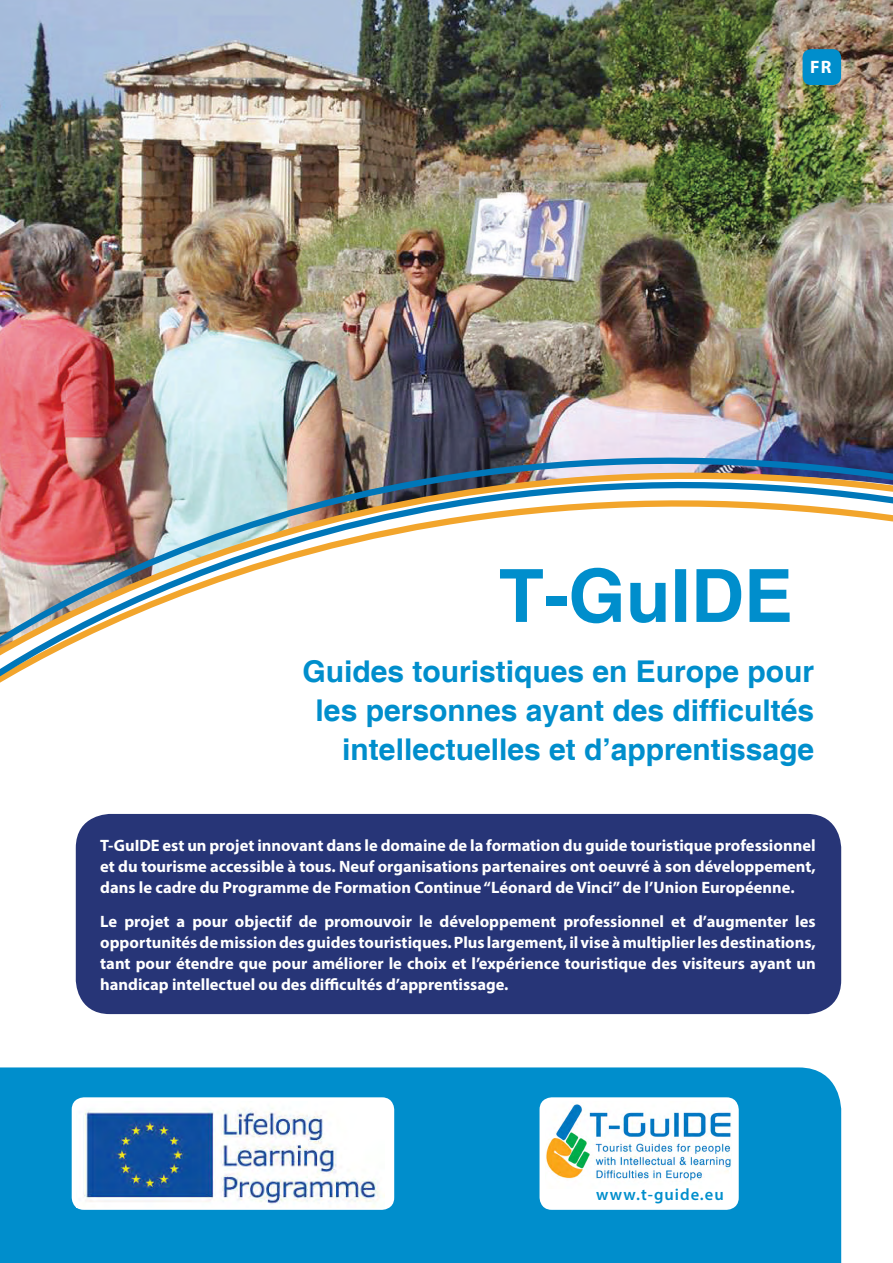
<style>
.page{position:relative;width:893px;height:1263px;background:#fff}
.page>*{position:absolute;margin:0;border:0;box-sizing:border-box;transform-origin:0 0}
.t1{font:700 73.5px "Helvetica";color:#008ecc}
.t2{font:700 30px/39px "Helvetica";color:#008ecc;text-align:right}
.t3{font:700 18px "Myriad Pro";color:#fff}
.t4{font:700 16.5px/21px "Myriad Pro";color:#fff;text-align:justify}
.t5{font:600 16.5px "Myriad Pro";letter-spacing:.06em;color:#008ecc}
</style>
<div class="page">
<div style="left:76px;top:814px;width:765px;height:200px;background:#273577;border-radius:34px"></div>
<div style="left:0;top:1067px;width:841px;height:196px;background:#008ecc"></div>
<div style="left:540px;top:1097px;width:199px;height:113px;background:#fff;border-radius:12px"></div>
<div style="left:72px;top:1097px;width:322px;height:113px;background:#fff;border-radius:12px"></div>
<img style="left:0;top:0;width:893px;height:381px">
<img style="left:0;top:381px;width:893px;height:26px">
<img style="left:0;top:407px;width:893px;height:276px">
<img style="left:546px;top:1104px;width:185px;height:78px">
<div style="left:803px;top:49px;width:38px;height:36px;background:#008ecc;border-radius:9px"></div>
<img style="left:76px;top:1110px;width:309px;height:98px">
<p class="t3" style="left:810px;top:55px;width:23px">FR</p>
<h1 class="t1" style="left:499px;top:551px;width:295px">T-GuIDE</h1>
<h2 class="t2" style="left:302px;top:654px;width:513px">Guides touristiques en Europe pour les personnes ayant des difficultés intellectuelles et d’apprentissage</h2>
<p class="t4" style="left:100px;top:834px;width:717px">T-GuIDE est un projet innovant dans le domaine de la formation du guide touristique professionnel et du tourisme accessible à tous. Neuf organisations partenaires ont oeuvré à son développement, dans le cadre du Programme de Formation Continue “Léonard de Vinci” de l’Union Européenne.</p>
<p class="t4" style="left:100px;top:910px;width:717px">Le projet a pour objectif de promouvoir le développement professionnel et d’augmenter les opportunités de mission des guides touristiques. Plus largement, il vise à multiplier les destinations, tant pour étendre que pour améliorer le choix et l’expérience touristique des visiteurs ayant un handicap intellectuel ou des difficultés d’apprentissage.</p>
<p class="t5" style="left:596px;top:1184px;width:129px">www.t-guide.eu</p>
</div>
